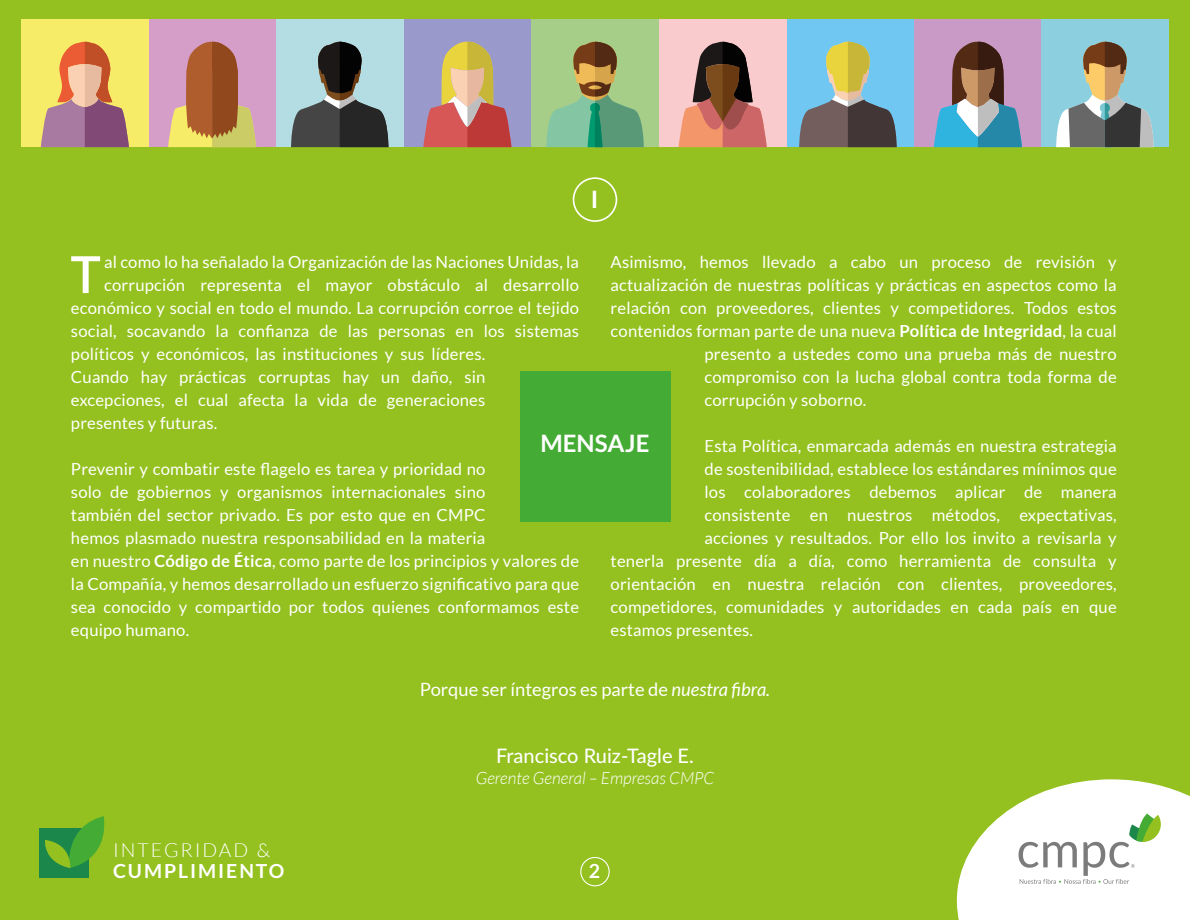
<style>
.page{position:relative;width:1190px;height:920px;background:#94c11f}
.page>*{position:absolute;margin:0;border:0;box-sizing:border-box;transform-origin:0 0}
.t1{font:600 51.15px "Lato";color:#fff}
.t2{font:700 24px "Lato";color:#fff}
.t3{font:500 19.95px "Lato";color:#fff}
.t4{font:700 19.5px "Lato";color:#fff}
.t5{font:700 19.35px "Lato";letter-spacing:.1em;color:#fff}
.t6{font:300 19.35px "Lato";letter-spacing:.1em;color:#fff}
.t7{font:18.3px "Lato";color:#fff}
.t8{font:italic 300 16.95px "Lato";color:#fff}
.t9{font:16.65px/23px "Lato";letter-spacing:.01em;color:#fff}
.s1{font-weight:700}
.s2{font-style:italic}
</style>
<div class="page">
<div style="left:39px;top:828px;width:50px;height:50px;background:#1c874a"></div>
<svg style="left:45px;top:816px;width:60px;height:52px"></svg>
<svg style="left:956px;top:779px;width:234px;height:141px;background:#e8efd6"></svg>
<div style="left:148px;top:20px;width:128px;height:127px;background:#d59ec8"></div>
<div style="left:914px;top:20px;width:127px;height:127px;background:#ca9ac6"></div>
<svg style="left:934px;top:42px;width:87px;height:105px"></svg>
<div style="left:786px;top:20px;width:128px;height:127px;background:#70c8f2"></div>
<svg style="left:799px;top:42px;width:97px;height:105px"></svg>
<div style="left:1041px;top:20px;width:127px;height:127px;background:#8cd0e0"></div>
<div style="left:21px;top:20px;width:128px;height:127px;background:#f7ec67"></div>
<svg style="left:41px;top:42px;width:88px;height:105px"></svg>
<div style="left:659px;top:20px;width:127px;height:127px;background:#f9cbcd"></div>
<svg style="left:678px;top:42px;width:88px;height:105px"></svg>
<div style="left:531px;top:20px;width:128px;height:127px;background:#a7ce88"></div>
<svg style="left:546px;top:42px;width:97px;height:105px"></svg>
<div style="left:403px;top:20px;width:128px;height:127px;background:#99c"></div>
<svg style="left:423px;top:42px;width:88px;height:105px"></svg>
<div style="left:276px;top:20px;width:127px;height:127px;background:#b3dde2"></div>
<svg style="left:1056px;top:42px;width:97px;height:105px"></svg>
<svg style="left:168px;top:42px;width:88px;height:105px"></svg>
<svg style="left:291px;top:42px;width:97px;height:105px"></svg>
<div style="left:520px;top:371px;width:150px;height:150px;background:#44ac34"></div>
<div style="left:572px;top:177px;width:45px;height:45px;border:2px solid #fff;border-radius:50%"></div>
<div style="left:580px;top:856px;width:29px;height:30px;border:1px solid #fff;border-radius:50%"></div>
<h2 class="t2" style="left:591px;top:185px;width:9px">I</h2>
<p class="t9" style="left:104px;top:250px;width:476px">al como lo ha señalado la Organización de las Naciones Unidas, la</p>
<p class="t9" style="left:104px;top:273px;width:476px">corrupción representa el mayor obstáculo al desarrollo</p>
<p class="t9" style="left:71px;top:296px;width:509px">económico y social en todo el mundo. La corrupción corroe el tejido</p>
<p class="t9" style="left:71px;top:319px;width:509px">social, socavando la confianza de las personas en los sistemas</p>
<p class="t9" style="left:71px;top:342px;width:416px">políticos y económicos, las instituciones y sus líderes.</p>
<p class="t9" style="left:71px;top:365px;width:416px">Cuando hay prácticas corruptas hay un daño, sin</p>
<p class="t9" style="left:71px;top:388px;width:416px">excepciones, el cual afecta la vida de generaciones</p>
<p class="t9" style="left:71px;top:411px;width:148px">presentes y futuras.</p>
<p class="t9" style="left:71px;top:457px;width:510px">Prevenir y combatir este flagelo es tarea y prioridad no<br>solo de gobiernos y organismos internacionales sino<br>también del sector privado. Es por esto que en CMPC<br>hemos plasmado nuestra responsabilidad en la materia<br>en nuestro <span class="s1">Código de Ética</span>, como parte de los principios y valores de la Compañía, y hemos desarrollado un esfuerzo significativo para que sea conocido y compartido por todos quienes conformamos este equipo humano.</p>
<p class="t9" style="left:610px;top:250px;width:507px">Asimismo, hemos llevado a cabo un proceso de revisión y</p>
<p class="t9" style="left:610px;top:273px;width:507px">actualización de nuestras políticas y prácticas en aspectos como la</p>
<p class="t9" style="left:610px;top:296px;width:507px">relación con proveedores, clientes y competidores. Todos estos</p>
<p class="t9" style="left:610px;top:319px;width:507px">contenidos forman parte de una nueva <span class="s1">Política de Integridad</span>, la cual</p>
<p class="t9" style="left:704px;top:342px;width:414px">presento a ustedes como una prueba más de nuestro</p>
<p class="t9" style="left:704px;top:365px;width:414px">compromiso con la lucha global contra toda forma de</p>
<p class="t9" style="left:704px;top:388px;width:163px">corrupción y soborno.</p>
<p class="t9" style="left:704px;top:434px;width:414px">Esta Política, enmarcada además en nuestra estrategia</p>
<p class="t9" style="left:704px;top:457px;width:414px">de sostenibilidad, establece los estándares mínimos que</p>
<p class="t9" style="left:704px;top:480px;width:414px">los colaboradores debemos aplicar de manera</p>
<p class="t9" style="left:704px;top:503px;width:414px">consistente en nuestros métodos, expectativas,</p>
<p class="t9" style="left:704px;top:526px;width:414px">acciones y resultados. Por ello los invito a revisarla y</p>
<p class="t9" style="left:610px;top:549px;width:507px">tenerla presente día a día, como herramienta de consulta y</p>
<p class="t9" style="left:610px;top:572px;width:507px">orientación en nuestra relación con clientes, proveedores,</p>
<p class="t9" style="left:610px;top:595px;width:507px">competidores, comunidades y autoridades en cada país en que</p>
<p class="t9" style="left:610px;top:618px;width:144px">estamos presentes.</p>
<h1 class="t1" style="left:70px;top:237px;width:32px">T</h1>
<h2 class="t2" style="left:540px;top:429px;width:111px">MENSAJE</h2>
<p class="t7" style="left:420px;top:679px;width:352px">Porque ser íntegros es parte de <span class="s2">nuestra fibra.</span></p>
<p class="t6" style="left:113px;top:839px;width:159px">INTEGRIDAD &amp;</p>
<p class="t5" style="left:113px;top:860px;width:173px">CUMPLIMIENTO</p>
<p class="t3" style="left:496px;top:741px;width:199px">Francisco Ruiz-Tagle E.</p>
<p class="t8" style="left:476px;top:768px;width:240px">Gerente General – Empresas CMPC</p>
<p class="t4" style="left:589px;top:860px;width:13px">2</p>
</div>
